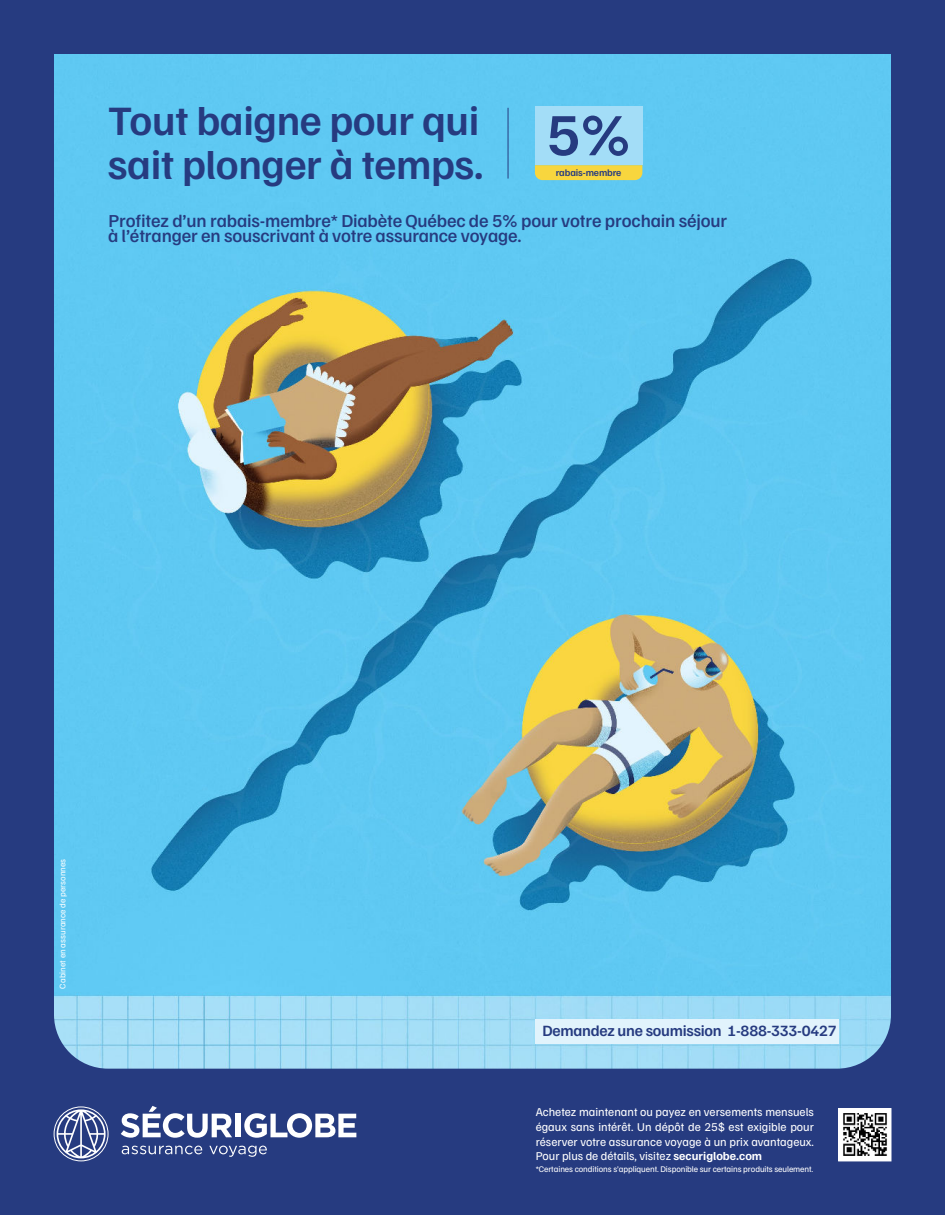
<style>
.page{position:relative;width:945px;height:1215px;background:#263b80}
.page>*{position:absolute;margin:0;border:0;box-sizing:border-box;transform-origin:0 0}
.t1{font:600 42px/43.5px "Familjen Grotesk";letter-spacing:-.01em;color:#263b80}
.t2{font:500 18.3px "Familjen Grotesk";letter-spacing:-.01em;color:#263b80}
.t3{font:600 15.75px "Familjen Grotesk";letter-spacing:-.015em;color:#263b80}
.t4{font:12px/14.7px "Familjen Grotesk";color:#fff;text-align:justify}
.t5{font:600 9.9px "Familjen Grotesk";letter-spacing:-.01em;color:#263b80}
.t6{font:8.7px "Familjen Grotesk";letter-spacing:-.01em;color:#fff}
.s1{font-weight:700}
</style>
<div class="page">
<img style="left:54px;top:54px;width:837px;height:1015px">
<svg style="left:122px;top:1146px;width:80px;height:8px"></svg>
<svg style="left:209px;top:1146px;width:58px;height:11px"></svg>
<svg style="left:121px;top:1106px;width:111px;height:32px"></svg>
<div style="left:236px;top:1114px;width:5px;height:23px;background:#fff"></div>
<svg style="left:244px;top:1113px;width:112px;height:25px"></svg>
<svg style="left:54px;top:1107px;width:54px;height:54px"></svg>
<svg style="left:57px;top:1109px;width:49px;height:49px"></svg>
<div style="left:536px;top:1019px;width:303px;height:24px;background:#e1f3fc"></div>
<svg style="left:535px;top:165px;width:107px;height:15px;background:#f4d542"></svg>
<div style="left:535px;top:106px;width:107px;height:59px;background:#a3ddf7"></div>
<svg style="left:549px;top:116px;width:79px;height:40px"></svg>
<hr style="left:508px;top:108px;width:1px;height:71px;background:#263b80">
<img style="left:839px;top:1109px;width:52px;height:52px">
<h1 class="t1" style="left:108px;top:102px;width:377px">Tout baigne pour qui sait plonger à temps.</h1>
<p class="t5" style="left:556px;top:169px;width:67px">rabais-membre</p>
<h2 class="t2" style="left:109px;top:214px;width:620px">Profitez d’un rabais-membre* Diabète Québec de 5% pour votre prochain séjour</h2>
<h2 class="t2" style="left:108px;top:229px;width:415px">à l’étranger en souscrivant à votre assurance voyage.</h2>
<p class="t6" style="left:59px;top:989px;width:131px;rotate:-90deg">Cabinet en assurance de personnes</p>
<h3 class="t3" style="left:542px;top:1025px;width:296px">Demandez une soumission 1-888-333-0427</h3>
<p class="t4" style="left:536px;top:1106px;width:280px">Achetez maintenant ou payez en versements mensuels égaux sans intérêt. Un dépôt de 25$ est exigible pour réserver votre assurance voyage à un prix avantageux.<br>Pour plus de détails, visitez <span class="s1">securiglobe.com</span></p>
<p class="t6" style="left:536px;top:1166px;width:279px">*Certaines conditions s’appliquent. Disponible sur certains produits seulement.</p>
</div>
